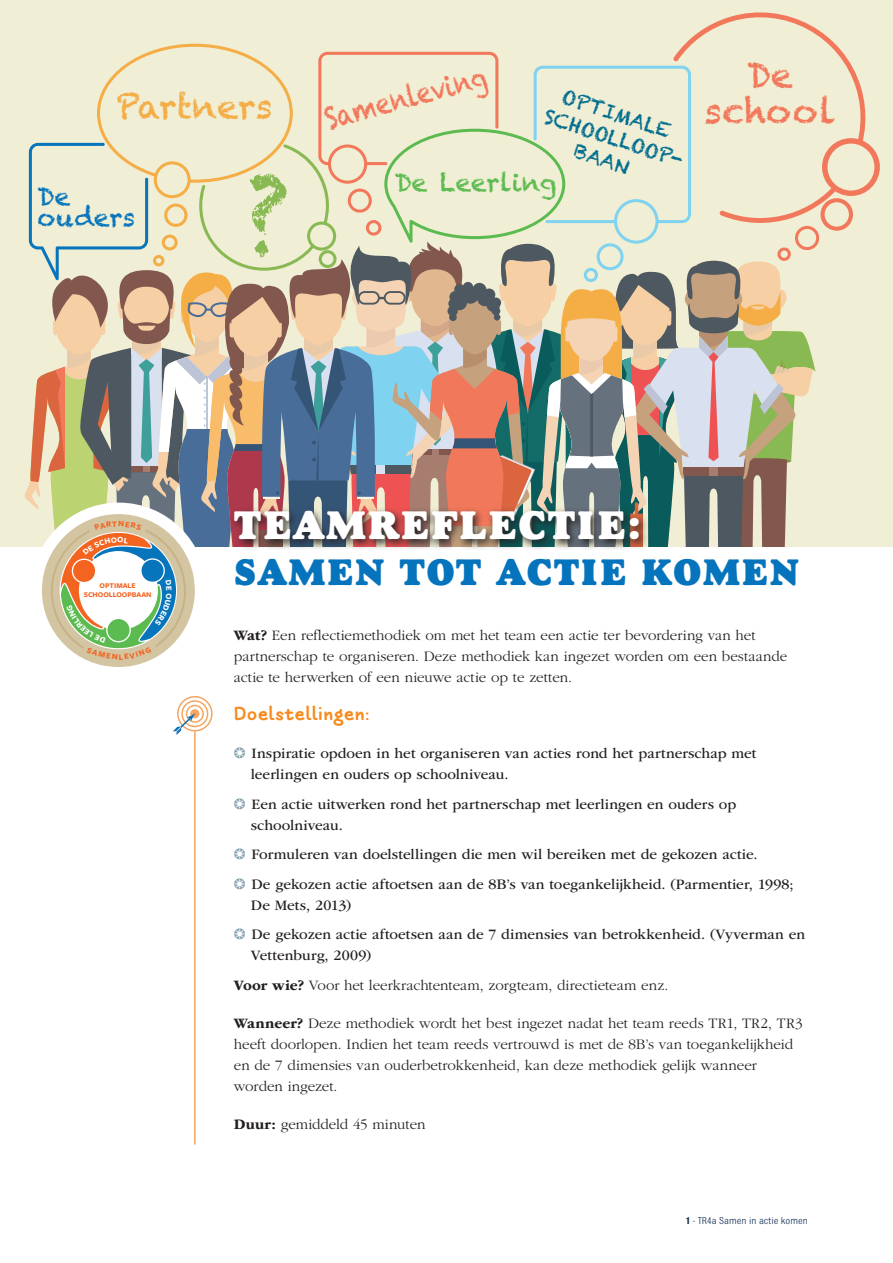
<style>
.page{position:relative;width:893px;height:1263px;background:#fff}
.page>*{position:absolute;margin:0;border:0;box-sizing:border-box;transform-origin:0 0}
.t1{font:92.4px "Chalkduster";color:#89b953}
.Titel_art{font:40.5px "Goudy Std Heavyface";letter-spacing:.04em;color:#fff}
.Titel_art-2{font:37.5px "Goudy Std Heavyface";letter-spacing:.04em;color:#0574bc}
.t2{font:34.95px "Chalkduster";letter-spacing:.01em;color:#f2785b}
.t3{font:33.6px "Chalkduster";letter-spacing:-.01em;color:#f5ad45}
.t4{font:30.15px "Chalkduster";color:#f2785b;scale:.79 1}
.t5{font:25.05px "Chalkduster";color:#5cbb50}
.t6{font:25.05px/21.3px "Chalkduster";letter-spacing:-.005em;color:#0775bc}
._1_Doel{font:700 21px "P Apier Sans";letter-spacing:.04em;color:#f68b1f}
.t7{font:19.8px/23.7px "Chalkduster";color:#026e8f;text-align:center}
.Body{font:300 15px/21px "ITC Garamond Std";color:#231f20}
.t8{font:15px/21px "ITC Garamond Std";color:#231f20}
.t9{font:10.5px "Bulldog";color:#1e395d}
.t10{font:700 7.5px/9px "Freight Sans Pro";color:#f36421;text-align:center}
.s1{font-weight:700}
.s2{color:#809faf}
</style>
<div class="page">
<div style="left:0;top:0;width:893px;height:547px;background:#f0eed4"></div>
<svg style="left:825px;top:141px;width:52px;height:52px"></svg>
<div style="left:822px;top:138px;width:58px;height:58px;border:5px solid #f2785b;border-radius:50%"></div>
<svg style="left:173px;top:696px;width:40px;height:39px"></svg>
<hr style="left:194px;top:731px;width:2px;height:413px;background:#f4a560">
<svg style="left:25px;top:12px;width:843px;height:648px"></svg>
<p class="t3" style="left:116px;top:87px;width:158px">Partners</p>
<p class="t6" style="left:37px;top:186px;width:99px">De ouders</p>
<p class="t1" style="left:244px;top:160px;width:47px">?</p>
<p class="t4" style="left:321px;top:102px;width:212px;rotate:-15deg">Samenleving</p>
<p class="t7" style="left:556px;top:82px;width:144px;rotate:18deg">OPTIMALE<br>SCHOOLLOOP-<br>BAAN</p>
<p class="t5" style="left:395px;top:167px;width:164px">De Leerling</p>
<p class="t2" style="left:747px;top:55px;width:47px">De</p>
<p class="t2" style="left:704px;top:91px;width:133px">school</p>
<p class="Titel_art" style="left:234px;top:501px;width:408px">TEAMREFLECTIE:</p>
<p class="t10" style="left:84px;top:581px;width:69px">OPTIMALE<br>SCHOOLLOOPBAAN</p>
<p class="Titel_art-2" style="left:234px;top:549px;width:567px">SAMEN TOT ACTIE KOMEN</p>
<p class="Body" style="left:234px;top:625px;width:555px"><span class="s1">Wat?</span> Een reflectiemethodiek om met het team een actie ter bevordering van het partnerschap te organiseren. Deze methodiek kan ingezet worden om een bestaande actie te herwerken of een nieuwe actie op te zetten.</p>
<p class="_1_Doel" style="left:234px;top:701px;width:137px">Doelstellingen:</p>
<p class="t8" style="left:251px;top:743px;width:507px;text-indent:-17px"><span class="s2">❂</span> Inspiratie opdoen in het organiseren van acties rond het partnerschap met leerlingen en ouders op schoolniveau.</p>
<p class="t8" style="left:251px;top:794px;width:487px;text-indent:-17px"><span class="s2">❂</span> Een actie uitwerken rond het partnerschap met leerlingen en ouders op schoolniveau.</p>
<p class="t8" style="left:234px;top:844px;width:525px"><span class="s2">❂</span> Formuleren van doelstellingen die men wil bereiken met de gekozen actie.</p>
<p class="t8" style="left:251px;top:874px;width:544px;text-indent:-17px"><span class="s2">❂</span> De gekozen actie aftoetsen aan de 8B’s van toegankelijkheid. (Parmentier, 1998;<br>De Mets, 2013)</p>
<p class="t8" style="left:251px;top:924px;width:556px;text-indent:-17px"><span class="s2">❂</span> De gekozen actie aftoetsen aan de 7 dimensies van betrokkenheid. (Vyverman en<br>Vettenburg, 2009)</p>
<p class="Body" style="left:234px;top:975px;width:436px"><span class="s1">Voor wie?</span> Voor het leerkrachtenteam, zorgteam, directieteam enz.</p>
<p class="Body" style="left:234px;top:1013px;width:570px"><span class="s1">Wanneer?</span> Deze methodiek wordt het best ingezet nadat het team reeds TR1, TR2, TR3 heeft doorlopen. Indien het team reeds vertrouwd is met de 8B’s van toegankelijkheid en de 7 dimensies van ouderbetrokkenheid, kan deze methodiek gelijk wanneer worden ingezet.</p>
<p class="Body" style="left:234px;top:1114px;width:193px"><span class="s1">Duur:</span> gemiddeld 45 minuten</p>
<p class="t9" style="left:685px;top:1215px;width:124px"><span class="s1">1</span> - TR4a Samen in actie komen</p>
</div>
